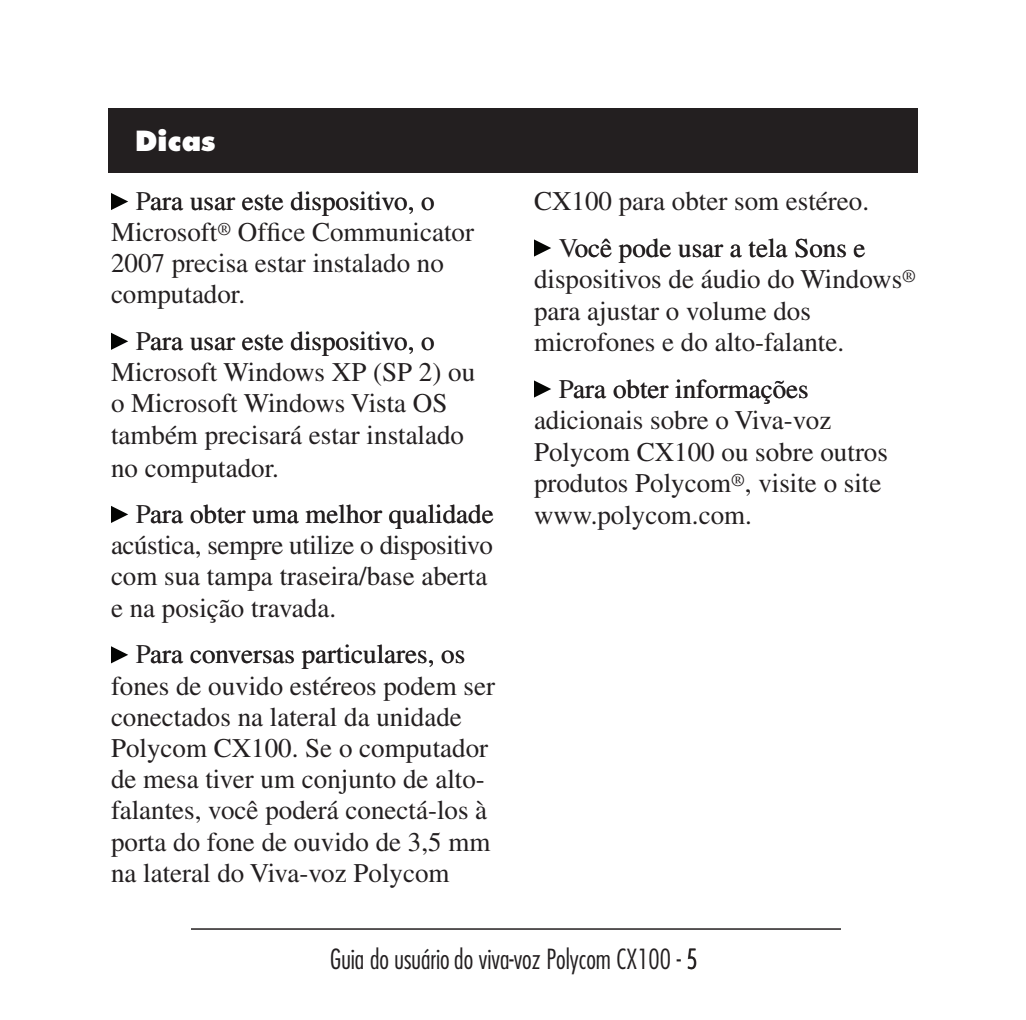
<style>
.page{position:relative;width:1026px;height:1020px;background:#fff}
.page>*{position:absolute;margin:0;border:0;box-sizing:border-box;transform-origin:0 0}
.Body{font:27px/31.2px "Times";color:#231f20}
.t1{font:300 condensed 27px "Futura";color:#231f20}
.Heading_A{font:800 27px "Futura";color:#fff}
</style>
<div class="page">
<hr style="left:191px;top:928px;width:650px;height:2px;background:#231f20">
<svg style="left:111px;top:193px;width:17px;height:17px"></svg>
<svg style="left:111px;top:333px;width:17px;height:17px"></svg>
<svg style="left:111px;top:506px;width:17px;height:17px"></svg>
<svg style="left:111px;top:646px;width:17px;height:17px"></svg>
<svg style="left:534px;top:239px;width:17px;height:18px"></svg>
<svg style="left:534px;top:380px;width:17px;height:18px"></svg>
<div style="left:108px;top:108px;width:810px;height:64px;background:#231f20"></div>
<p class="Heading_A" style="left:135px;top:123px;width:82px">Dicas</p>
<p class="Body" style="left:111px;top:185px;width:365px;text-indent:25px">Para usar este dispositivo, o<br>Microsoft<sup>®</sup> Office Communicator<br>2007 precisa estar instalado no computador.</p>
<p class="Body" style="left:111px;top:325px;width:366px;text-indent:25px">Para usar este dispositivo, o<br>Microsoft Windows XP (SP 2) ou o Microsoft Windows Vista OS também precisará estar instalado no computador.</p>
<p class="Body" style="left:111px;top:498px;width:384px;text-indent:25px">Para obter uma melhor qualidade acústica, sempre utilize o dispositivo com sua tampa traseira/base aberta e na posição travada.</p>
<p class="Body" style="left:111px;top:639px;width:385px;text-indent:25px">Para conversas particulares, os fones de ouvido estéreos podem ser conectados na lateral da unidade<br>Polycom CX100. Se o computador de mesa tiver um conjunto de alto&shy;falantes, você poderá conectá-los à porta do fone de ouvido de 3,5 mm na lateral do Viva-voz Polycom</p>
<p class="Body" style="left:534px;top:185px;width:337px">CX100 para obter som estéreo.</p>
<p class="Body" style="left:534px;top:232px;width:383px;text-indent:25px">Você pode usar a tela Sons e dispositivos de áudio do Windows<sup>® </sup>para ajustar o volume dos microfones e do alto-falante.</p>
<p class="Body" style="left:534px;top:373px;width:355px;text-indent:25px">Para obter informações adicionais sobre o Viva-voz<br>Polycom CX100 ou sobre outros produtos Polycom<sup>®</sup>, visite o site www.polycom.com.</p>
<p class="t1" style="left:330px;top:943px;width:352px">Guia do usuário do viva-voz Polycom CX100 -</p>
</div>
